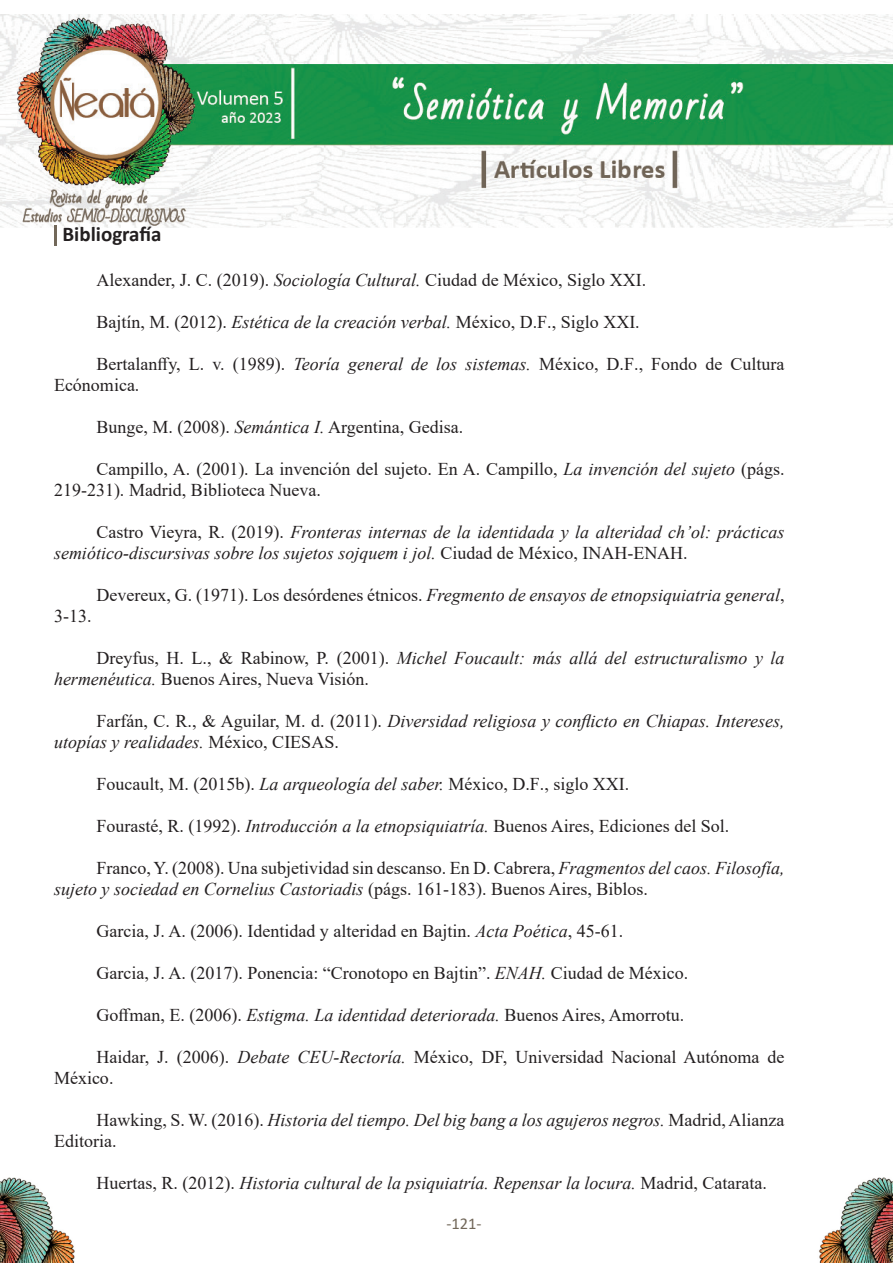
<style>
.page{position:relative;width:893px;height:1263px;background:#fff}
.page>*{position:absolute;margin:0;border:0;box-sizing:border-box;transform-origin:0 0}
.sub-titulos{font:700 21px "Calibri";color:#231f20}
.parrafo_general{font:18px/21px "Times New Roman";color:#231f20}
.parrafo_general-2{font:italic 18px/21px "Times New Roman";color:#231f20}
.t1{font:16.5px "Calibri";color:#72685a}
.s1{font-style:italic}
.s2{font-style:normal}
</style>
<div class="page">
<img style="left:819px;top:1178px;width:74px;height:85px">
<img style="left:0;top:1178px;width:75px;height:85px">
<img style="left:0;top:15px;width:893px;height:212px">
<hr style="left:54px;top:225px;width:3px;height:21px;background:#72685a">
<p class="sub-titulos" style="left:63px;top:219px;width:101px">Bibliografía</p>
<p class="parrafo_general" style="left:97px;top:269px;width:551px">Alexander, J. C. (2019). <span class="s1">Sociología Cultural.</span> Ciudad de México, Siglo XXI.</p>
<p class="parrafo_general" style="left:97px;top:311px;width:545px">Bajtín, M. (2012). <span class="s1">Estética de la creación verbal.</span> México, D.F., Siglo XXI.</p>
<p class="parrafo_general" style="left:54px;top:353px;width:732px;text-indent:43px">Bertalanffy, L. v. (1989). <span class="s1">Teoría general de los sistemas.</span> México, D.F., Fondo de Cultura<br>Ecónomica.</p>
<p class="parrafo_general" style="left:97px;top:416px;width:368px">Bunge, M. (2008). <span class="s1">Semántica I.</span> Argentina, Gedisa.</p>
<p class="parrafo_general" style="left:54px;top:458px;width:732px;text-indent:43px">Campillo, A. (2001). La invención del sujeto. En A. Campillo, <span class="s1">La invención del sujeto</span> (págs.<br>219-231). Madrid, Biblioteca Nueva.</p>
<p class="parrafo_general-2" style="left:54px;top:521px;width:732px;text-indent:43px"><span class="s2">Castro Vieyra, R. (2019).</span> Fronteras internas de la identidada y la alteridad ch’ol: prácticas semiótico-discursivas sobre los sujetos sojquem i jol. <span class="s2">Ciudad de México, INAH-ENAH.</span></p>
<p class="parrafo_general-2" style="left:97px;top:584px;width:689px"><span class="s2">Devereux, G. (1971). Los desórdenes étnicos.</span> Fregmento de ensayos de etnopsiquiatria general<span class="s2">,</span></p>
<p class="parrafo_general" style="left:54px;top:605px;width:39px">3-13.</p>
<p class="parrafo_general-2" style="left:54px;top:647px;width:732px;text-indent:43px"><span class="s2">Dreyfus, H. L., &amp; Rabinow, P. (2001).</span> Michel Foucault: más allá del estructuralismo y la hermenéutica. <span class="s2">Buenos Aires, Nueva Visión.</span></p>
<p class="parrafo_general-2" style="left:54px;top:710px;width:732px;text-indent:43px"><span class="s2">Farfán, C. R., &amp; Aguilar, M. d. (2011).</span> Diversidad religiosa y conflicto en Chiapas. Intereses, utopías y realidades. <span class="s2">México, CIESAS.</span></p>
<p class="parrafo_general" style="left:97px;top:773px;width:534px">Foucault, M. (2015b). <span class="s1">La arqueología del saber.</span> México, D.F., siglo XXI.</p>
<p class="parrafo_general" style="left:97px;top:815px;width:634px">Fourasté, R. (1992). <span class="s1">Introducción a la etnopsiquiatría.</span> Buenos Aires, Ediciones del Sol.</p>
<p class="parrafo_general" style="left:54px;top:857px;width:732px;text-indent:43px">Franco, Y. (2008). Una subjetividad sin descanso. En D. Cabrera, <span class="s1">Fragmentos del caos. Filosofía, sujeto y sociedad en Cornelius Castoriadis</span> (págs. 161-183). Buenos Aires, Biblos.</p>
<p class="parrafo_general" style="left:97px;top:920px;width:528px">Garcia, J. A. (2006). Identidad y alteridad en Bajtin. <span class="s1">Acta Poética</span>, 45-61.</p>
<p class="parrafo_general" style="left:97px;top:962px;width:593px">Garcia, J. A. (2017). Ponencia: “Cronotopo en Bajtin”. <span class="s1">ENAH.</span> Ciudad de México.</p>
<p class="parrafo_general" style="left:97px;top:1004px;width:589px">Goffman, E. (2006). <span class="s1">Estigma. La identidad deteriorada.</span> Buenos Aires, Amorrotu.</p>
<p class="parrafo_general" style="left:54px;top:1046px;width:732px;text-indent:43px">Haidar, J. (2006). <span class="s1">Debate CEU-Rectoría.</span> México, DF, Universidad Nacional Autónoma de<br>México.</p>
<p class="parrafo_general-2" style="left:54px;top:1109px;width:732px;text-indent:43px"><span class="s2">Hawking, S. W. (2016).</span> Historia del tiempo. Del big bang a los agujeros negros. <span class="s2">Madrid, Alianza<br>Editoria.</span></p>
<p class="parrafo_general-2" style="left:97px;top:1172px;width:672px"><span class="s2">Huertas, R. (2012).</span> Historia cultural de la psiquiatría. Repensar la locura. <span class="s2">Madrid, Catarata.</span></p>
<p class="t1" style="left:446px;top:1212px;width:37px">-121-</p>
</div>
